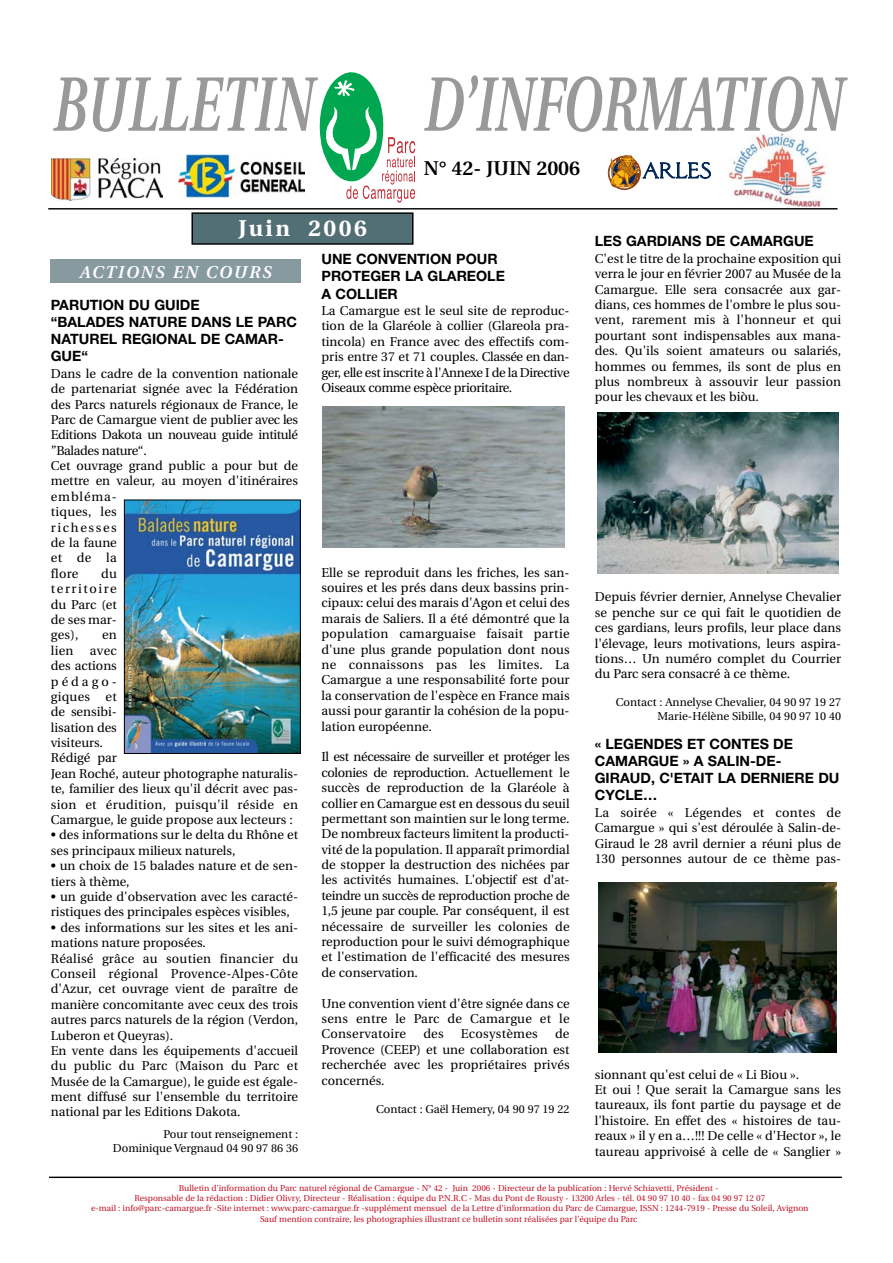
<style>
.page{position:relative;width:893px;height:1263px;background:#fff}
.page>*{position:absolute;margin:0;border:0;box-sizing:border-box;transform-origin:0 0}
.t1{font:italic 600 76.95px "Utopia";color:#999;scale:.67 1}
.t2{font:italic 600 76.95px "Utopia";letter-spacing:.02em;color:#999;scale:.67 1}
.t3{font:700 22.8px "Utopia";letter-spacing:.11em;color:#fff}
.t4{font:600 19.95px "Utopia";color:#000}
.t5{font:italic 600 17.1px "Utopia";letter-spacing:.11em;color:#fff}
.t6{font:700 14.25px/17.1px "Helvetica Neue";color:#000}
.t7{font:12.9px/15.5px "Utopia";color:#000;text-align:justify}
.t8{font:12.9px "Utopia";letter-spacing:.02em;color:#000}
.t9{font:11.4px/13.6px "Utopia";color:#000;text-align:right}
.t10{font:8.55px/10.2px "Utopia";color:#be1427;text-align:center}
</style>
<div class="page">
<div style="left:608px;top:156px;width:32px;height:34px;border:1px solid #8d3e10;border-radius:50%"></div>
<div style="left:609px;top:157px;width:30px;height:32px;border:1px solid #8d3e10;border-radius:50%"></div>
<svg style="left:610px;top:155px;width:101px;height:32px"></svg>
<img style="left:728px;top:134px;width:99px;height:73px">
<svg style="left:319px;top:72px;width:96px;height:131px"></svg>
<hr style="left:48px;top:208px;width:789px;height:2px;background:#000">
<hr style="left:49px;top:1177px;width:792px;height:1px;background:#000">
<div style="left:192px;top:213px;width:221px;height:31px;background:#536f76"></div>
<div style="left:191px;top:212px;width:222px;height:33px;border:1px solid #000"></div>
<div style="left:50px;top:259px;width:250px;height:24px;background:#879a9f"></div>
<img style="left:597px;top:413px;width:241px;height:161px">
<img style="left:323px;top:406px;width:242px;height:141px">
<img style="left:126px;top:502px;width:173px;height:250px">
<div style="left:124px;top:500px;width:177px;height:254px;border:1px solid #000"></div>
<img style="left:51px;top:158px;width:112px;height:42px">
<img style="left:179px;top:154px;width:125px;height:43px">
<img style="left:598px;top:883px;width:238px;height:169px">
<h1 class="t2" style="left:51px;top:74px;width:389px">BULLETIN</h1>
<h1 class="t1" style="left:422px;top:74px;width:626px">D’INFORMATION</h1>
<h3 class="t4" style="left:424px;top:160px;width:158px">N° 42- JUIN 2006</h3>
<h2 class="t3" style="left:238px;top:219px;width:130px">Juin 2006</h2>
<h3 class="t5" style="left:79px;top:265px;width:193px">ACTIONS EN COURS</h3>
<p class="t6" style="left:594px;top:234px;width:220px">LES GARDIANS DE CAMARGUE</p>
<p class="t7" style="left:594px;top:252px;width:248px">C'est le titre de la prochaine exposition qui verra le jour en février 2007 au Musée de la Camargue. Elle sera consacrée aux gar&shy;dians, ces hommes de l'ombre le plus sou&shy;vent, rarement mis à l'honneur et qui pourtant sont indispensables aux mana&shy;des. Qu'ils soient amateurs ou salariés, hommes ou femmes, ils sont de plus en plus nombreux à assouvir leur passion pour les chevaux et les biòu.</p>
<p class="t6" style="left:321px;top:252px;width:185px">UNE CONVENTION POUR<br>PROTEGER LA GLAREOLE<br>A COLLIER</p>
<p class="t7" style="left:321px;top:304px;width:250px">La Camargue est le seul site de reproduc&shy;tion de la Glaréole à collier (Glareola pra&shy;tincola) en France avec des effectifs com&shy;pris entre 37 et 71 couples. Classée en dan&shy;ger, elle est inscrite à l'Annexe I de la Directive Oiseaux comme espèce prioritaire.</p>
<p class="t6" style="left:51px;top:298px;width:247px">PARUTION DU GUIDE<br>“BALADES NATURE DANS LE PARC<br>NATUREL REGIONAL DE CAMAR-<br>GUE“</p>
<p class="t7" style="left:51px;top:367px;width:249px;text-align:left">Dans le cadre de la convention nationale de partenariat signée avec la Fédération des Parcs naturels régionaux de France, le<br>Parc de Camargue vient de publier avec les<br>Editions Dakota un nouveau guide intitulé ”Balades nature“.<br>Cet ouvrage grand public a pour but de mettre en valeur, au moyen d'itinéraires embléma-<br>tiques, les<br>richesses<br>de la faune<br>et de la<br>flore</p>
<p class="t7" style="left:321px;top:566px;width:249px">Elle se reproduit dans les friches, les san&shy;souires et les prés dans deux bassins prin&shy;cipaux: celui des marais d'Agon et celui des marais de Saliers. Il a été démontré que la population camarguaise faisait partie d'une plus grande population dont nous ne connaissons pas les limites. La Camargue a une responsabilité forte pour la conservation de l'espèce en France mais aussi pour garantir la cohésion de la popu&shy;lation européenne.</p>
<p class="t7" style="left:321px;top:750px;width:249px">Il est nécessaire de surveiller et protéger les colonies de reproduction. Actuellement le succès de reproduction de la Glaréole à collier en Camargue est en dessous du seuil permettant son maintien sur le long terme.<br>De nombreux facteurs limitent la producti&shy;vité de la population. Il apparaît primordial de stopper la destruction des nichées par les activités humaines. L'objectif est d'at&shy;teindre un succès de reproduction proche de 1,5 jeune par couple. Par conséquent, il est nécessaire de surveiller les colonies de reproduction pour le suivi démographique et l'estimation de l'efficacité des mesures de conservation.</p>
<p class="t7" style="left:321px;top:997px;width:249px">Une convention vient d'être signée dans ce sens entre le Parc de Camargue et le Conservatoire</p>
<p class="t7" style="left:51px;top:567px;width:68px;text-indent:50px">du territoire du Parc (et de ses mar&shy;ges),</p>
<p class="t7" style="left:594px;top:591px;width:248px">Depuis février dernier, Annelyse Chevalier se penche sur ce qui fait le quotidien de ces gardians, leurs profils, leur place dans l'élevage, leurs motivations, leurs aspira&shy;tions… Un numéro complet du Courrier du Parc sera consacré à ce thème.</p>
<p class="t9" style="left:616px;top:697px;width:227px">Contact : Annelyse Chevalier, 04 90 97 19 27<br>Marie-Hélène Sibille, 04 90 97 10 40</p>
<p class="t6" style="left:594px;top:737px;width:246px">« LEGENDES ET CONTES DE<br>CAMARGUE » A SALIN-DE-<br>GIRAUD, C'ETAIT LA DERNIERE DU<br>CYCLE…</p>
<p class="t7" style="left:594px;top:806px;width:248px">La soirée « Légendes et contes de Camargue » qui s'est déroulée à Salin-de-Giraud le 28 avril dernier a réuni plus de 130 personnes autour de ce thème pas-</p>
<p class="t7" style="left:102px;top:628px;width:16px">en</p>
<p class="t7" style="left:51px;top:644px;width:24px">lien</p>
<p class="t7" style="left:51px;top:644px;width:249px;text-align:left;text-indent:39px">avec<br>des actions<br>pédago-<br>giques et<br>de sensibi-<br>lisation des<br>visiteurs.<br>Rédigé par<br>Jean Roché, auteur photographe naturalis&shy;te, familier des lieux qu'il décrit avec pas&shy;sion et érudition, puisqu'il réside en<br>Camargue, le guide propose aux lecteurs :</p>
<p class="t7" style="left:51px;top:828px;width:249px">• des informations sur le delta du Rhône et ses principaux milieux naturels,</p>
<p class="t7" style="left:51px;top:859px;width:249px">• un choix de 15 balades nature et de sen&shy;tiers à thème,</p>
<p class="t7" style="left:51px;top:890px;width:249px">• un guide d'observation avec les caracté&shy;ristiques des principales espèces visibles,</p>
<p class="t7" style="left:51px;top:921px;width:249px;text-align:left">• des informations sur les sites et les ani&shy;mations nature proposées.<br>Réalisé grâce au soutien financier du Conseil régional Provence-Alpes-Côte d'Azur, cet ouvrage vient de paraître de manière concomitante avec ceux des trois autres parcs naturels de la région (Verdon, Luberon et Queyras).<br>En vente dans les équipements d'accueil du public du Parc (Maison du Parc et Musée de la Camargue), le guide est égale&shy;ment diffusé sur l'ensemble du territoire national par les Editions Dakota.</p>
<p class="t9" style="left:113px;top:1128px;width:187px">Pour tout renseignement :<br>Dominique Vergnaud 04 90 97 86 36</p>
<p class="t10" style="left:91px;top:1184px;width:719px">Bulletin d’information du Parc naturel régional de Camargue - N° 42 - Juin 2006 - Directeur de la publication : Hervé Schiavetti, Président -<br>Responsable de la rédaction : Didier Olivry, Directeur - Réalisation : équipe du P.N.R.C - Mas du Pont de Rousty - 13200 Arles - tél. 04 90 97 10 40 - fax 04 90 97 12 07<br>e-mail : info@parc-camargue.fr -Site internet : www.parc-camargue.fr -supplément mensuel de la Lettre d’information du Parc de Camargue, ISSN : 1244-7919 - Presse du Soleil, Avignon Sauf mention contraire, les photographies illustrant ce bulletin sont réalisées par l’équipe du Parc</p>
<p class="t7" style="left:321px;top:1027px;width:249px;text-indent:233px">de Provence (CEEP) et une collaboration est recherchée avec les propriétaires privés concernés.</p>
<p class="t9" style="left:376px;top:1103px;width:195px">Contact : Gaël Hemery, 04 90 97 19 22</p>
<p class="t7" style="left:423px;top:1027px;width:22px">des</p>
<p class="t8" style="left:461px;top:1029px;width:78px">Ecosystèmes</p>
<p class="t7" style="left:594px;top:1068px;width:248px;text-align:left">sionnant qu'est celui de « Li Biou ».<br>Et oui ! Que serait la Camargue sans les taureaux, ils font partie du paysage et de l'histoire. En effet des « histoires de tau&shy;reaux » il y en a…!!! De celle « d'Hector », le taureau apprivoisé à celle de « Sanglier »</p>
</div>
